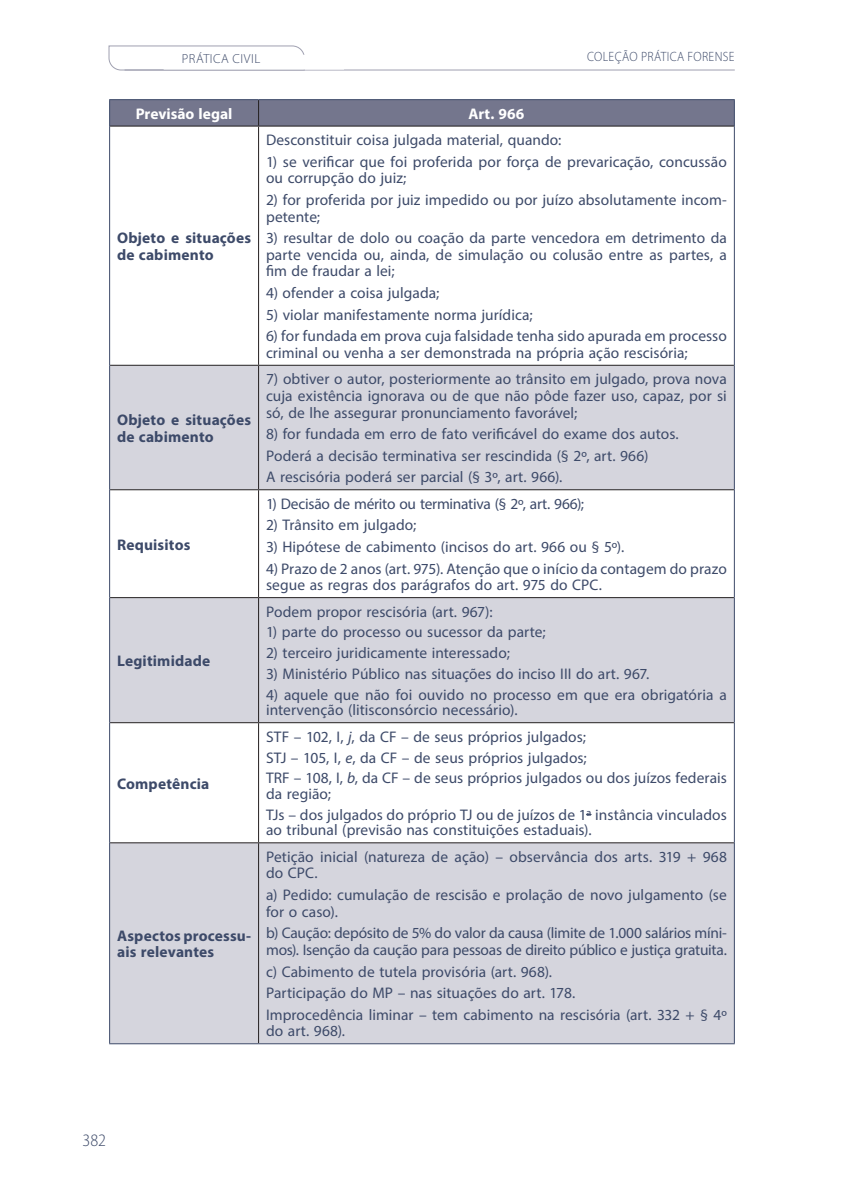
<style>
.page{position:relative;width:844px;height:1191px;background:#fff}
.page>*{position:absolute;margin:0;border:0;box-sizing:border-box;transform-origin:0 0}
.t1{font:17.5px "Myriad Variable Concept";color:#3d4a69}
.t2{font:15.4px/16.6px "Myriad Pro";letter-spacing:.005em;color:#3d4a69}
.t3{font:15.4px/16.6px "Myriad Pro";letter-spacing:-.015em;color:#3d4a69}
.t4{font:700 15.4px/16.6px "Myriad Pro";letter-spacing:.01em;color:#3d4a69}
.t5{font:700 15.4px "Myriad Pro";color:#fff}
.t6{font:300 13.47px "Myriad Pro";letter-spacing:.03em;color:#3d4a69;scale:.91 1}
.t7{font:300 13.12px "Myriad Pro";letter-spacing:.04em;color:#3d4a69}
.s1{font-style:italic}
</style>
<div class="page">
<hr style="left:124px;top:70px;width:610px;height:1px;background:#9fa0b0">
<svg style="left:108px;top:45px;width:197px;height:26px"></svg>
<div style="left:163px;top:55px;width:181px;height:15px;background:#fff"></div>
<div style="left:110px;top:366px;width:623px;height:677px;background:#d5d5dd"></div>
<svg style="left:110px;top:490px;width:623px;height:352px"></svg>
<hr style="left:110px;top:126px;width:148px;height:1px;background:#231f20">
<hr style="left:258px;top:126px;width:475px;height:1px;background:#231f20">
<hr style="left:110px;top:365px;width:148px;height:1px;background:#231f20">
<hr style="left:258px;top:365px;width:475px;height:1px;background:#231f20">
<hr style="left:110px;top:489px;width:148px;height:1px;background:#231f20">
<hr style="left:258px;top:489px;width:475px;height:1px;background:#231f20">
<hr style="left:110px;top:597px;width:148px;height:1px;background:#231f20">
<hr style="left:258px;top:597px;width:475px;height:1px;background:#231f20">
<hr style="left:110px;top:722px;width:148px;height:1px;background:#231f20">
<hr style="left:258px;top:722px;width:475px;height:1px;background:#231f20">
<hr style="left:110px;top:842px;width:148px;height:1px;background:#231f20">
<hr style="left:258px;top:842px;width:475px;height:1px;background:#231f20">
<hr style="left:258px;top:126px;width:1px;height:239px;background:#231f20">
<hr style="left:258px;top:366px;width:1px;height:123px;background:#231f20">
<hr style="left:258px;top:490px;width:1px;height:107px;background:#231f20">
<hr style="left:258px;top:598px;width:1px;height:124px;background:#231f20">
<hr style="left:258px;top:723px;width:1px;height:119px;background:#231f20">
<hr style="left:258px;top:843px;width:1px;height:200px;background:#231f20">
<hr style="left:109px;top:99px;width:149px;height:1px;background:#3d4a69">
<hr style="left:258px;top:99px;width:476px;height:1px;background:#3d4a69">
<svg style="left:109px;top:100px;width:625px;height:26px;background:#72748a"></svg>
<hr style="left:109px;top:126px;width:1px;height:239px;background:#3d4a69">
<hr style="left:733px;top:126px;width:1px;height:239px;background:#3d4a69">
<hr style="left:109px;top:365px;width:1px;height:125px;background:#3d4a69">
<hr style="left:733px;top:365px;width:1px;height:125px;background:#3d4a69">
<hr style="left:109px;top:490px;width:1px;height:107px;background:#3d4a69">
<hr style="left:733px;top:490px;width:1px;height:107px;background:#3d4a69">
<hr style="left:109px;top:597px;width:1px;height:125px;background:#3d4a69">
<hr style="left:733px;top:597px;width:1px;height:125px;background:#3d4a69">
<hr style="left:109px;top:722px;width:1px;height:120px;background:#3d4a69">
<hr style="left:733px;top:722px;width:1px;height:120px;background:#3d4a69">
<hr style="left:109px;top:842px;width:1px;height:201px;background:#3d4a69">
<hr style="left:733px;top:842px;width:1px;height:201px;background:#3d4a69">
<hr style="left:109px;top:1043px;width:149px;height:1px;background:#3d4a69">
<hr style="left:258px;top:1043px;width:476px;height:1px;background:#3d4a69">
<p class="t7" style="left:182px;top:51px;width:80px">PRÁTICA CIVIL</p>
<p class="t6" style="left:586px;top:49px;width:164px">COLEÇÃO PRÁTICA FORENSE</p>
<p class="t5" style="left:136px;top:103px;width:98px">Previsão legal</p>
<p class="t5" style="left:468px;top:103px;width:57px">Art. 966</p>
<p class="t4" style="left:117px;top:229px;width:135px">Objeto e situações de cabimento</p>
<p class="t4" style="left:117px;top:411px;width:135px">Objeto e situações de cabimento</p>
<p class="t4" style="left:117px;top:535px;width:75px">Requisitos</p>
<p class="t4" style="left:117px;top:652px;width:95px">Legitimidade</p>
<p class="t4" style="left:117px;top:774px;width:94px">Competência</p>
<p class="t4" style="left:117px;top:926px;width:135px">Aspectos processu&shy;ais relevantes</p>
<p class="t2" style="left:266px;top:131px;width:297px">Desconstituir coisa julgada material, quando:</p>
<p class="t2" style="left:266px;top:153px;width:462px">1) se verificar que foi proferida por força de prevaricação, concussão ou corrupção do juiz;</p>
<p class="t2" style="left:266px;top:191px;width:462px">2) for proferida por juiz impedido ou por juízo absolutamente incom&shy;petente;</p>
<p class="t2" style="left:266px;top:229px;width:462px;text-align:justify">3) resultar de dolo ou coação da parte vencedora em detrimento da parte vencida ou, ainda, de simulação ou colusão entre as partes, a fim de fraudar a lei;</p>
<p class="t2" style="left:266px;top:284px;width:175px">4) ofender a coisa julgada;</p>
<p class="t2" style="left:266px;top:306px;width:268px">5) violar manifestamente norma jurídica;</p>
<p class="t2" style="left:266px;top:327px;width:462px">6) for fundada em prova cuja falsidade tenha sido apurada em processo criminal ou venha a ser demonstrada na própria ação rescisória;</p>
<p class="t2" style="left:266px;top:370px;width:462px;text-align:justify">7) obtiver o autor, posteriormente ao trânsito em julgado, prova nova cuja existência ignorava ou de que não pôde fazer uso, capaz, por si só, de lhe assegurar pronunciamento favorável;</p>
<p class="t2" style="left:266px;top:423px;width:414px;line-height:21.5px">8) for fundada em erro de fato verificável do exame dos autos.<br>Poderá a decisão terminativa ser rescindida (§ 2º, art. 966)<br>A rescisória poderá ser parcial (§ 3º, art. 966).</p>
<p class="t3" style="left:266px;top:495px;width:319px">1) Decisão de mérito ou terminativa (§ 2º, art. 966);</p>
<p class="t2" style="left:266px;top:517px;width:152px">2) Trânsito em julgado;</p>
<p class="t2" style="left:266px;top:538px;width:359px">3) Hipótese de cabimento (incisos do art. 966 ou § 5º).</p>
<p class="t2" style="left:266px;top:560px;width:462px">4) Prazo de 2 anos (art. 975). Atenção que o início da contagem do prazo segue as regras dos parágrafos do art. 975 do CPC.</p>
<p class="t2" style="left:266px;top:603px;width:228px">Podem propor rescisória (art. 967):</p>
<p class="t2" style="left:266px;top:623px;width:281px">1) parte do processo ou sucessor da parte;</p>
<p class="t2" style="left:266px;top:644px;width:245px">2) terceiro juridicamente interessado;</p>
<p class="t2" style="left:266px;top:665px;width:384px">3) Ministério Público nas situações do inciso III do art. 967.</p>
<p class="t2" style="left:266px;top:686px;width:462px;line-height:15.8px">4) aquele que não foi ouvido no processo em que era obrigatória a intervenção (litisconsórcio necessário).</p>
<p class="t2" style="left:266px;top:726px;width:462px;line-height:20.7px">STF – 102, I, <span class="s1">j</span>, da CF – de seus próprios julgados;<br>STJ – 105, I, <span class="s1">e</span>, da CF – de seus próprios julgados;<br>TRF – 108, I, <span class="s1">b</span>, da CF – de seus próprios julgados ou dos juízos federais</p>
<p class="t2" style="left:266px;top:783px;width:462px;line-height:20.7px">da região;<br>TJs – dos julgados do próprio TJ ou de juízos de 1ª instância vinculados</p>
<p class="t2" style="left:266px;top:821px;width:327px">ao tribunal (previsão nas constituições estaduais).</p>
<p class="t2" style="left:266px;top:848px;width:462px">Petição inicial (natureza de ação) – observância dos arts. 319 + 968 do CPC.</p>
<p class="t2" style="left:266px;top:886px;width:462px">a) Pedido: cumulação de rescisão e prolação de novo julgamento (se for o caso).</p>
<p class="t3" style="left:266px;top:924px;width:462px">b) Caução: depósito de 5% do valor da causa (limite de 1.000 salários míni&shy;mos). Isenção da caução para pessoas de direito público e justiça gratuita.</p>
<p class="t2" style="left:266px;top:960px;width:462px;line-height:21.5px">c) Cabimento de tutela provisória (art. 968).<br>Participação do MP – nas situações do art. 178.<br>Improcedência liminar – tem cabimento na rescisória (art. 332 + § 4º</p>
<p class="t2" style="left:266px;top:1022px;width:81px">do art. 968).</p>
<p class="t1" style="left:82px;top:1129px;width:25px">382</p>
</div>
